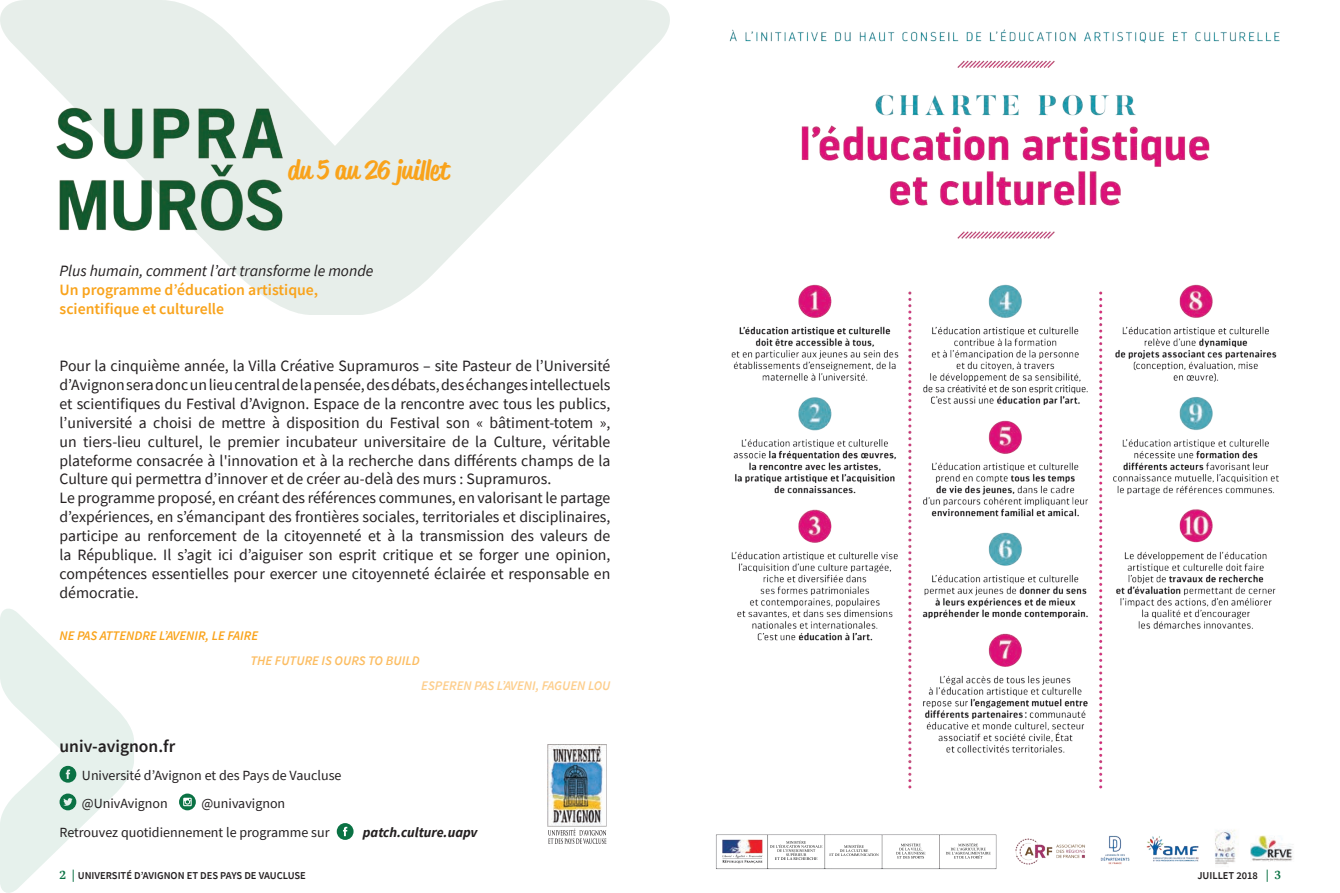
<style>
.page{position:relative;width:1340px;height:893px;background:#fff}
.page>*{position:absolute;margin:0;border:0;box-sizing:border-box;transform-origin:0 0}
.t1{font:500 26.6px "Reklame Script";color:#f9a31b}
.t2{font:600 17.5px "Source Sans Pro";color:#231f20}
.t3{font:15.75px/18.9px "Source Sans Pro";color:#231f20}
.t4{font:600 15.75px/18.9px "Source Sans Pro";color:#f9a31b}
.t5{font:italic 15.75px "Source Sans Pro";color:#231f20}
.t6{font:14px/27.7px "Source Sans Pro";color:#231f20}
.t7{font:italic 700 14px "Source Sans Pro";color:#231f20}
.t8{font:italic 600 13.12px "Source Sans Pro";color:#f9a31b}
.t9{font:italic 600 13.12px "Source Sans Pro";color:#fdce8c}
.t10{font:italic 600 13.12px "Source Sans Pro";color:#fcbd62}
.t11{font:600 10.5px "Source Sans Pro";color:#231f20}
.s1{font-family:"Eskorte Latin";font-size:12.25px;color:#0a7244}
</style>
<div class="page">
<svg style="left:0;top:0;width:670px;height:315px"></svg>
<img style="left:716px;top:29px;width:577px;height:841px">
<img style="left:42px;top:93px;width:261px;height:149px">
<svg style="left:0;top:609px;width:134px;height:284px"></svg>
<svg style="left:179px;top:793px;width:17px;height:17px"></svg>
<img style="left:548px;top:744px;width:58px;height:100px">
<svg style="left:337px;top:823px;width:16px;height:17px"></svg>
<h1 class="t1" style="left:288px;top:151px;width:163px">du 5 au 26 juillet</h1>
<p class="t5" style="left:60px;top:261px;width:315px">Plus humain, comment l’art transforme le monde</p>
<p class="t4" style="left:60px;top:280px;width:260px">Un programme d’éducation artistique, scientifique et culturelle</p>
<p class="t3" style="left:60px;top:356px;width:552px">Pour la cinquième année, la Villa Créative Supramuros – site Pasteur de l’Université d’Avignon sera donc un lieu central de la pensée, des débats, des échanges intellectuels et scientifiques du Festival d’Avignon. Espace de la rencontre avec tous les publics, l’université a choisi de mettre à disposition du Festival son « bâtiment-totem », un tiers-lieu culturel, le premier incubateur universitaire de la Culture, véritable plateforme consacrée à l'innovation et à la recherche dans différents champs de la Culture qui permettra d’innover et de créer au-delà des murs : Supramuros.<br>Le programme proposé, en créant des références communes, en valorisant le partage d’expériences, en s’émancipant des frontières sociales, territoriales et disciplinaires, participe au renforcement de la citoyenneté et à la transmission des valeurs de la République. Il s’agit ici d’aiguiser son esprit critique et se forger une opinion, compétences essentielles pour exercer une citoyenneté éclairée et responsable en démocratie.</p>
<p class="t8" style="left:60px;top:627px;width:200px">NE PAS ATTENDRE L’AVENIR, LE FAIRE</p>
<p class="t10" style="left:250px;top:652px;width:171px">THE FUTURE IS OURS TO BUILD</p>
<p class="t2" style="left:60px;top:735px;width:117px">univ-avignon.fr</p>
<p class="t6" style="left:82px;top:762px;width:261px">Université d’Avignon et des Pays de Vaucluse @UnivAvignon</p>
<p class="t6" style="left:201px;top:789px;width:85px">@univavignon</p>
<p class="t6" style="left:60px;top:818px;width:271px">Retrouvez quotidiennement le programme sur</p>
<p class="t9" style="left:421px;top:676px;width:191px">ESPEREN PAS L’AVENI, FAGUEN LOU</p>
<p class="t7" style="left:363px;top:823px;width:116px">patch.culture.uapv</p>
<p class="t11" style="left:60px;top:868px;width:248px"><span class="s1">2 |</span> UNIVERSITÉ D’AVIGNON ET DES PAYS DE VAUCLUSE</p>
<p class="t11" style="left:1197px;top:868px;width:85px">JUILLET 2018 <span class="s1">| 3</span></p>
</div>
